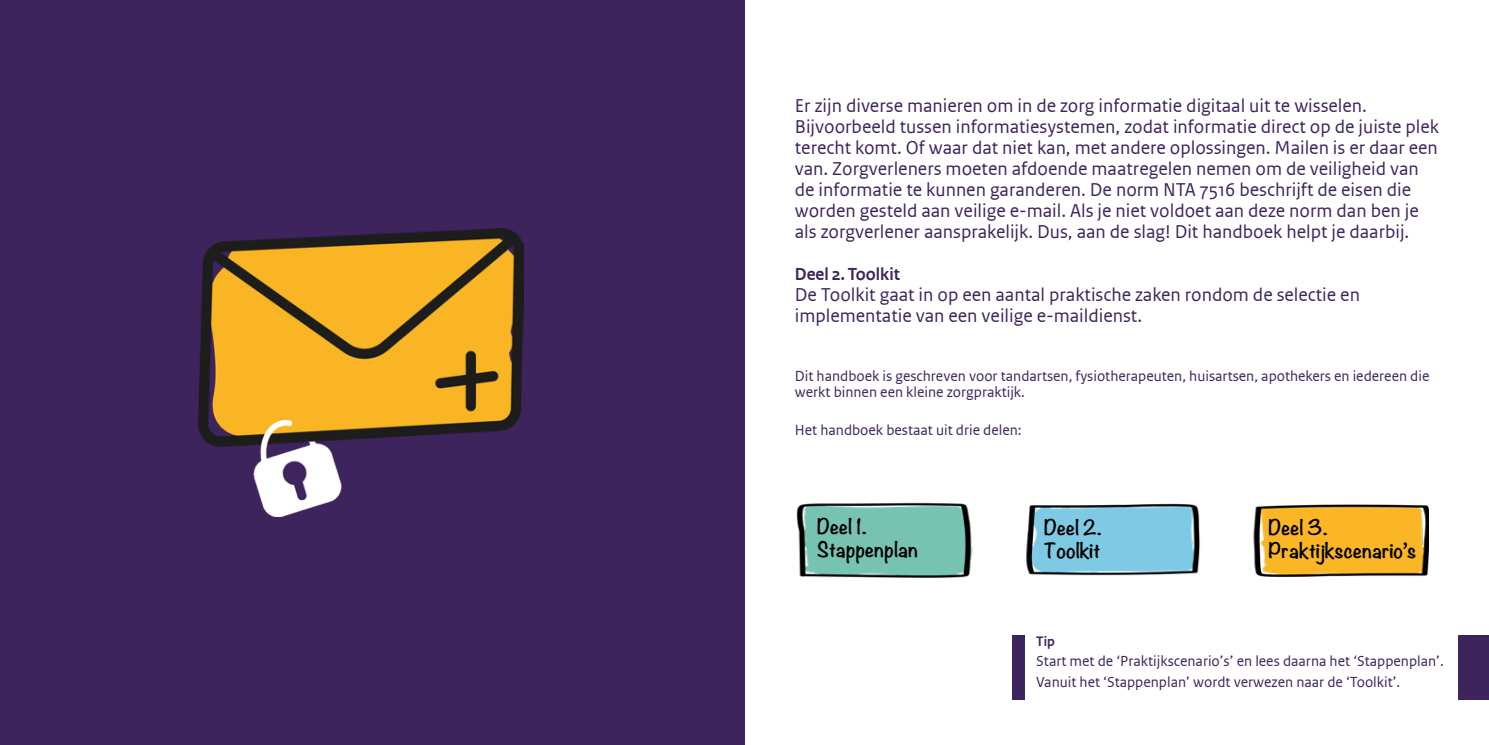
<style>
.page{position:relative;width:1489px;height:745px;background:#fff}
.page>*{position:absolute;margin:0;border:0;box-sizing:border-box;transform-origin:0 0}
.t1{font:700 18.75px/22.5px "Noteworthy";color:#000}
.t2{font:17.5px/21px "Rijksoverheid Sans Text";color:#3e245d}
.t3{font:700 17.5px "Rijksoverheid Sans Heading";color:#3e245d}
.t4{font:13.75px/16.5px "Rijksoverheid Sans Text";color:#3e245d}
.t5{font:700 13.75px "Rijksoverheid Sans Heading";color:#3e245d}
</style>
<div class="page">
<div style="left:0;top:0;width:744px;height:744px;background:#3e245d"></div>
<div style="left:1457px;top:634px;width:31px;height:65px;background:#3e245d"></div>
<div style="left:1012px;top:634px;width:12px;height:65px;background:#3e245d"></div>
<img style="left:796px;top:502px;width:177px;height:76px">
<img style="left:1026px;top:503px;width:402px;height:74px">
<img style="left:198px;top:228px;width:325px;height:288px">
<p class="t2" style="left:794px;top:95px;width:646px">Er zijn diverse manieren om in de zorg informatie digitaal uit te wisselen.<br>Bijvoorbeeld tussen informatiesystemen, zodat informatie direct op de juiste plek terecht komt. Of waar dat niet kan, met andere oplossingen. Mailen is er daar een van. Zorgverleners moeten afdoende maatregelen nemen om de veiligheid van de informatie te kunnen garanderen. De norm NTA 7516 beschrijft de eisen die worden gesteld aan veilige e-mail. Als je niet voldoet aan deze norm dan ben je als zorgverlener aansprakelijk. Dus, aan de slag! Dit handboek helpt je daarbij.</p>
<p class="t3" style="left:794px;top:263px;width:107px">Deel 2. Toolkit</p>
<p class="t2" style="left:794px;top:284px;width:566px">De Toolkit gaat in op een aantal praktische zaken rondom de selectie en implementatie van een veilige e-maildienst.</p>
<p class="t4" style="left:794px;top:367px;width:636px">Dit handboek is geschreven voor tandartsen, fysiotherapeuten, huisartsen, apothekers en iedereen die werkt binnen een kleine zorgpraktijk.</p>
<p class="t4" style="left:794px;top:421px;width:228px">Het handboek bestaat uit drie delen:</p>
<p class="t1" style="left:817px;top:514px;width:102px">Deel 1.<br>Stappenplan</p>
<p class="t1" style="left:1044px;top:515px;width:59px">Deel 2.<br>Toolkit</p>
<p class="t1" style="left:1268px;top:515px;width:149px">Deel 3.<br>Praktijkscenario’s</p>
<p class="t5" style="left:1036px;top:633px;width:20px">Tip</p>
<p class="t4" style="left:1036px;top:650px;width:409px;line-height:21px">Start met de ‘Praktijkscenario’s’ en lees daarna het ‘Stappenplan’.<br>Vanuit het ‘Stappenplan’ wordt verwezen naar de ‘Toolkit’.</p>
</div>
